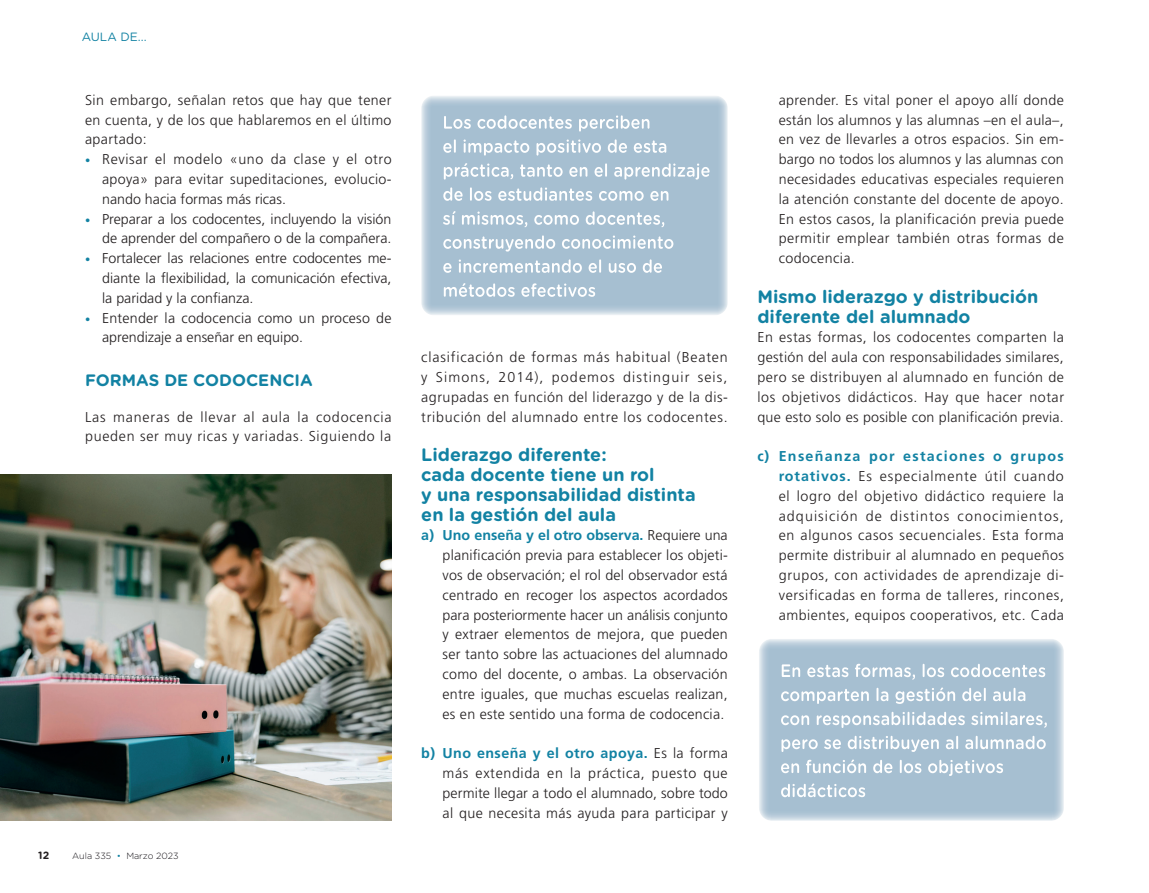
<style>
.page{position:relative;width:1149px;height:893px;background:#fff}
.page>*{position:absolute;margin:0;border:0;box-sizing:border-box;transform-origin:0 0}
.t1{font:700 18px/19.8px "Gotham Rounded";color:#1282a3}
.t2{font:700 16.5px "Gotham Rounded";color:#1282a3}
.t3{font:300 14.25px/19.8px "Frutiger LT Std";letter-spacing:.02em;color:#231f20;text-align:justify}
.t4{font:300 14.25px/19.8px "Frutiger LT Std";color:#231f20;text-align:right}
.t5{font:300 14.25px/19.8px "Frutiger LT Std";letter-spacing:.05em;color:#231f20}
.t6{font:12px "Gotham Rounded";color:#1282a3}
.t7{font:700 10.5px "Gotham Rounded";color:#231f20}
.t8{font:300 9px "Gotham Rounded";color:#171419}
.s1{font-size:10.5px;color:#1282a3}
.s2{color:#1282a3}
.s3{font-weight:700;color:#1282a3}
</style>
<div class="page">
<img style="left:421px;top:96px;width:306px;height:219px">
<img style="left:444px;top:115px;width:206px;height:17px">
<img style="left:443px;top:139px;width:224px;height:17px">
<img style="left:443px;top:163px;width:267px;height:17px">
<img style="left:443px;top:187px;width:226px;height:14px">
<img style="left:443px;top:211px;width:222px;height:16px">
<img style="left:443px;top:235px;width:231px;height:17px">
<img style="left:443px;top:259px;width:219px;height:14px">
<img style="left:443px;top:283px;width:152px;height:14px">
<img style="left:759px;top:639px;width:304px;height:182px">
<img style="left:781px;top:664px;width:264px;height:16px">
<img style="left:780px;top:687px;width:246px;height:17px">
<img style="left:780px;top:712px;width:267px;height:16px">
<img style="left:781px;top:736px;width:265px;height:16px">
<img style="left:780px;top:759px;width:223px;height:17px">
<img style="left:780px;top:783px;width:84px;height:14px">
<img style="left:0;top:474px;width:391px;height:346px">
<p class="t6" style="left:82px;top:28px;width:66px">AULA DE...</p>
<p class="t3" style="left:85px;top:90px;width:308px">Sin embargo, señalan retos que hay que tener en cuenta, y de los que hablaremos en el último apartado:</p>
<p class="t3" style="left:102px;top:150px;width:291px;text-indent:-17px"><span class="s1">•</span> Revisar el modelo «uno da clase y el otro apoya» para evitar supeditaciones, evolucio&shy;nando hacia formas más ricas.</p>
<p class="t4" style="left:85px;top:209px;width:308px"><span class="s1">•</span> Preparar a los codocentes, incluyendo la visión de aprender del compañero o de la compañera.</p>
<p class="t3" style="left:102px;top:249px;width:291px;text-indent:-17px"><span class="s1">•</span> Fortalecer las relaciones entre codocentes me&shy;diante la flexibilidad, la comunicación efectiva, la paridad y la confianza.</p>
<p class="t3" style="left:102px;top:308px;width:291px;text-indent:-17px"><span class="s1">•</span> Entender la codocencia como un proceso de aprendizaje a enseñar en equipo.</p>
<p class="t2" style="left:85px;top:369px;width:229px">FORMAS DE CODOCENCIA</p>
<p class="t5" style="left:85px;top:407px;width:308px">Las maneras de llevar al aula la codocencia pueden ser muy ricas y variadas. Siguiendo la</p>
<p class="t7" style="left:38px;top:848px;width:12px">12</p>
<p class="t8" style="left:72px;top:850px;width:108px">Aula 335 <span class="s2">•</span> Marzo 2023</p>
<p class="t3" style="left:421px;top:348px;width:308px">clasificación de formas más habitual (Beaten y Simons, 2014), podemos distinguir seis, agrupadas en función del liderazgo y de la dis&shy;tribución del alumnado entre los codocentes.</p>
<p class="t1" style="left:421px;top:444px;width:276px">Liderazgo diferente:<br>cada docente tiene un rol<br>y una responsabilidad distinta en la gestión del aula</p>
<p class="t3" style="left:442px;top:526px;width:287px;text-indent:-21px"><span class="s3">a) Uno enseña y el otro observa.</span> Requiere una planificación previa para establecer los objeti&shy;vos de observación; el rol del observador está centrado en recoger los aspectos acordados para posteriormente hacer un análisis conjunto y extraer elementos de mejora, que pueden ser tanto sobre las actuaciones del alumnado como del docente, o ambas. La observación entre iguales, que muchas escuelas realizan, es en este sentido una forma de codocencia.</p>
<p class="t3" style="left:442px;top:744px;width:287px;text-indent:-21px"><span class="s3">b) Uno enseña y el otro apoya.</span> Es la forma más extendida en la práctica, puesto que permite llegar a todo el alumnado, sobre todo al que necesita más ayuda para participar y</p>
<p class="t3" style="left:778px;top:90px;width:286px">aprender. Es vital poner el apoyo allí donde están los alumnos y las alumnas –en el aula–, en vez de llevarles a otros espacios. Sin em&shy;bargo no todos los alumnos y las alumnas con necesidades educativas especiales requieren la atención constante del docente de apoyo.<br>En estos casos, la planificación previa puede permitir emplear también otras formas de codocencia.</p>
<p class="t1" style="left:757px;top:286px;width:282px">Mismo liderazgo y distribución diferente del alumnado</p>
<p class="t3" style="left:757px;top:328px;width:308px">En estas formas, los codocentes comparten la gestión del aula con responsabilidades similares, pero se distribuyen al alumnado en función de los objetivos didácticos. Hay que hacer notar que esto solo es posible con planificación previa.</p>
<p class="t3" style="left:778px;top:447px;width:287px;text-indent:-21px"><span class="s3">c) Enseñanza por estaciones o grupos rotativos.</span> Es especialmente útil cuando el logro del objetivo didáctico requiere la adquisición de distintos conocimientos, en algunos casos secuenciales. Esta forma permite distribuir al alumnado en pequeños grupos, con actividades de aprendizaje di&shy;versificadas en forma de talleres, rincones, ambientes, equipos cooperativos, etc. Cada</p>
</div>
